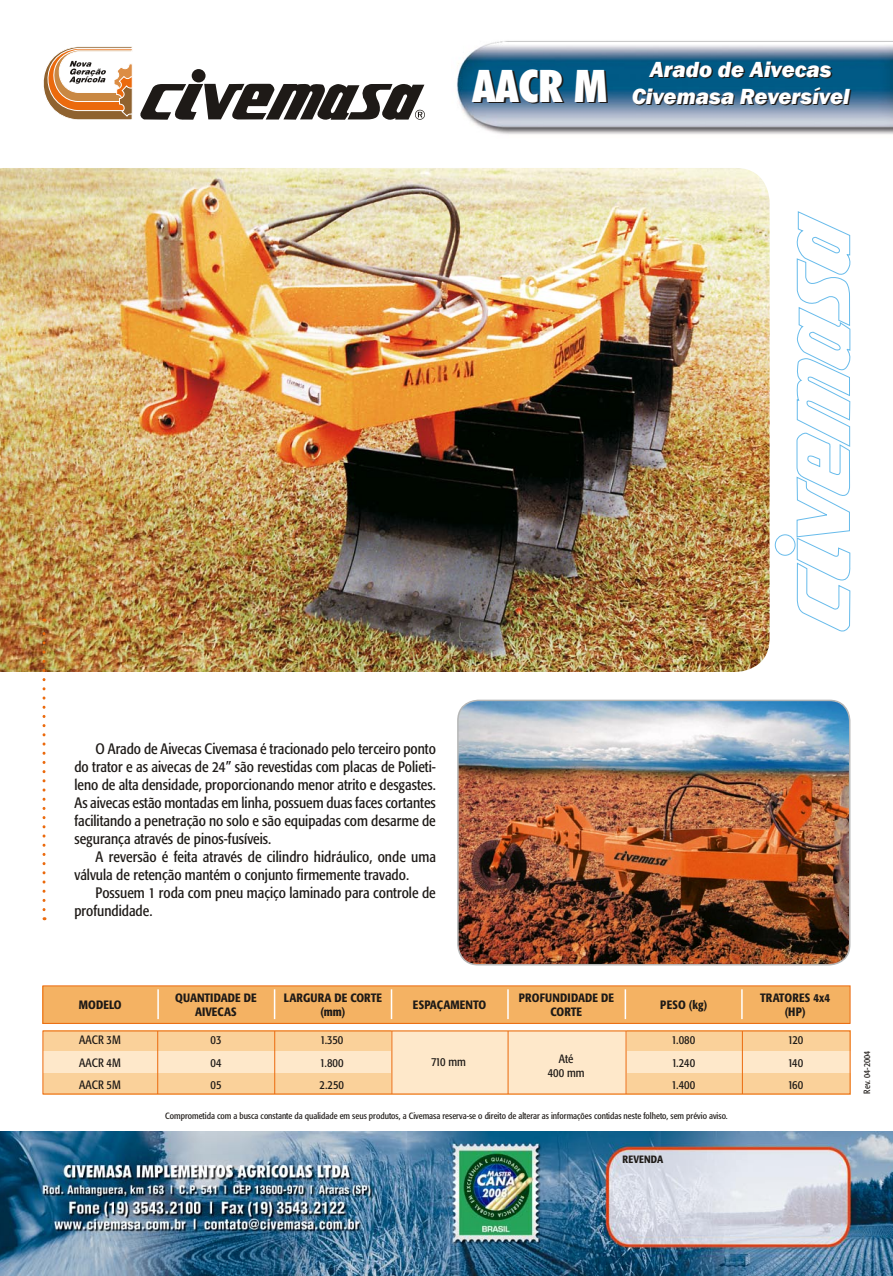
<style>
.page{position:relative;width:893px;height:1276px;background:#fff}
.page>*{position:absolute;margin:0;border:0;box-sizing:border-box;transform-origin:0 0}
.t1{font:900 condensed 45px "Futura BT";color:#fff}
.t2{font:italic 800 22.5px/27px "Franklin Gothic";color:#fff;text-align:center}
.t3{font:condensed 15px/18px "Formata";color:#1e1a17}
.t4{font:500 condensed 12px/14.4px "Formata";letter-spacing:.01em;color:#1e1a17;text-align:center}
.t5{font:condensed 12px/22.2px "Formata";color:#1e1a17;text-align:justify}
.t6{font:500 condensed 10.5px "Formata";letter-spacing:.015em;color:#1e1a17}
.t7{font:condensed 9px "Formata";color:#1e1a17}
</style>
<div class="page">
<svg style="left:775px;top:211px;width:75px;height:420px"></svg>
<img style="left:0;top:1131px;width:893px;height:145px">
<svg style="left:140px;top:69px;width:285px;height:51px"></svg>
<svg style="left:43px;top:47px;width:90px;height:73px"></svg>
<img style="left:457px;top:41px;width:436px;height:94px">
<div style="left:43px;top:1030px;width:807px;height:22px;background:#fad19a"></div>
<div style="left:43px;top:1052px;width:807px;height:21px;background:#fee8ca"></div>
<div style="left:43px;top:1073px;width:807px;height:21px;background:#fad19a"></div>
<div style="left:508px;top:1030px;width:118px;height:64px;background:#fee8ca"></div>
<div style="left:43px;top:986px;width:807px;height:37px;background:#f4b263"></div>
<div style="left:43px;top:985px;width:807px;height:38px;border:1px solid #eb6a0d"></div>
<div style="left:392px;top:1030px;width:118px;height:64px;background:#fee8ca"></div>
<hr style="left:157px;top:989px;width:2px;height:30px;background:#fff">
<hr style="left:274px;top:989px;width:1px;height:30px;background:#fff">
<hr style="left:391px;top:989px;width:1px;height:30px;background:#fff">
<hr style="left:507px;top:989px;width:2px;height:30px;background:#fff">
<hr style="left:625px;top:989px;width:1px;height:30px;background:#fff">
<hr style="left:741px;top:989px;width:2px;height:30px;background:#fff">
<hr style="left:157px;top:1031px;width:1px;height:63px;background:#eb6a0d">
<hr style="left:274px;top:1031px;width:1px;height:63px;background:#eb6a0d">
<hr style="left:392px;top:1031px;width:1px;height:63px;background:#eb6a0d">
<hr style="left:508px;top:1031px;width:1px;height:63px;background:#eb6a0d">
<hr style="left:626px;top:1031px;width:1px;height:63px;background:#eb6a0d">
<hr style="left:742px;top:1031px;width:1px;height:63px;background:#eb6a0d">
<img style="left:457px;top:699px;width:394px;height:265px">
<img style="left:0;top:168px;width:770px;height:503px">
<svg style="left:43px;top:618px;width:3px;height:291px"></svg>
<h1 class="t1" style="left:472px;top:58px;width:136px">AACR M</h1>
<h2 class="t2" style="left:632px;top:56px;width:220px">Arado de Aivecas<br>Civemasa Reversível</h2>
<p class="t3" style="left:74px;top:739px;width:363px;text-align:justify;text-indent:21px">O Arado de Aivecas Civemasa é tracionado pelo terceiro ponto do trator e as aivecas de 24” são revestidas com placas de Polieti&shy;leno de alta densidade, proporcionando menor atrito e desgastes.<br>As aivecas estão montadas em linha, possuem duas faces cortantes facilitando a penetração no solo e são equipadas com desarme de segurança através de pinos-fusíveis.</p>
<p class="t3" style="left:74px;top:847px;width:363px;text-indent:21px">A reversão é feita através de cilindro hidráulico, onde uma válvula de retenção mantém o conjunto firmemente travado.</p>
<p class="t3" style="left:74px;top:883px;width:363px;text-indent:21px">Possuem 1 roda com pneu maçiço laminado para controle de profundidade.</p>
<p class="t4" style="left:79px;top:997px;width:44px">MODELO</p>
<p class="t5" style="left:79px;top:1029px;width:43px">AACR 3M AACR 4M AACR 5M</p>
<p class="t4" style="left:175px;top:990px;width:83px">QUANTIDADE DE<br>AIVECAS</p>
<p class="t5" style="left:211px;top:1029px;width:12px">03<br>04<br>05</p>
<p class="t4" style="left:284px;top:990px;width:100px">LARGURA DE CORTE (mm)</p>
<p class="t4" style="left:413px;top:997px;width:75px">ESPAÇAMENTO</p>
<p class="t5" style="left:431px;top:1050px;width:36px">710 mm</p>
<p class="t5" style="left:320px;top:1029px;width:26px">1.350<br>1.800<br>2.250</p>
<p class="t4" style="left:519px;top:990px;width:97px">PROFUNDIDADE DE<br>CORTE</p>
<p class="t5" style="left:548px;top:1051px;width:38px;line-height:14.2px;text-align:center">Até<br>400 mm</p>
<p class="t4" style="left:660px;top:997px;width:48px">PESO (kg)</p>
<p class="t5" style="left:672px;top:1029px;width:25px">1.080<br>1.240<br>1.400</p>
<p class="t7" style="left:165px;top:1110px;width:564px">Comprometida com a busca constante da qualidade em seus produtos, a Civemasa reserva-se o direito de alterar as informações contidas neste folheto, sem prévio aviso.</p>
<p class="t6" style="left:622px;top:1152px;width:42px">REVENDA</p>
<p class="t4" style="left:760px;top:990px;width:71px">TRATORES 4x4 (HP)</p>
<p class="t5" style="left:788px;top:1029px;width:17px">120<br>140<br>160</p>
<p class="t7" style="left:862px;top:1093px;width:44px;rotate:-90deg">Rev. 04-2004</p>
</div>
